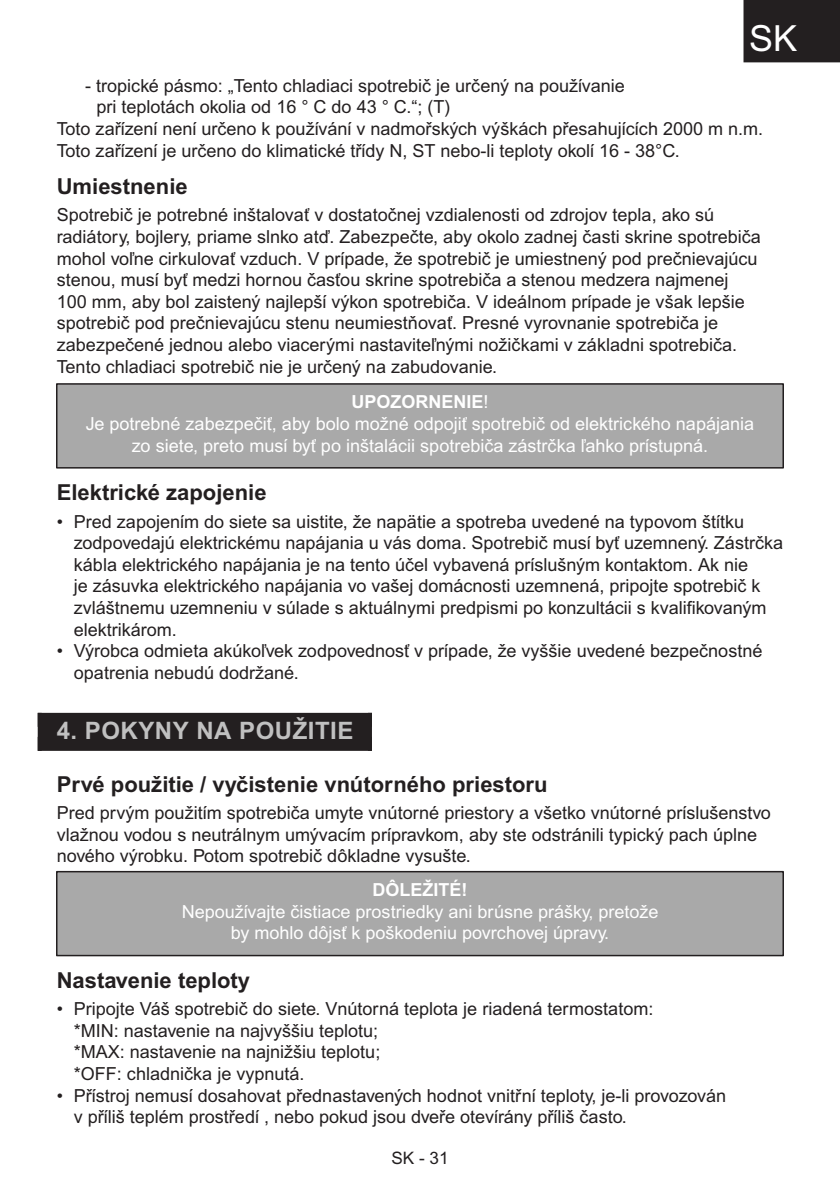
<style>
.page{position:relative;width:840px;height:1191px;background:#fff}
.page>*{position:absolute;margin:0;border:0;box-sizing:border-box;transform-origin:0 0}
.t1{font:36px "Arial MT Pro";color:#fff}
.t2{font:700 24px "Arial MT Pro";letter-spacing:.02em;color:#c0c0c0}
.t3{font:700 22px "Arial MT Pro";color:#231f20}
.t4{font:18px/21.6px "Arial MT Pro";color:#231f20}
.t5{font:18px/21.6px "Arial MT Pro";color:#fff;text-align:center}
.t6{font:700 18px "Arial MT Pro";color:#fff}
.t7{font:17.2px "Arial MT Pro";color:#231f20}
.s1{font-weight:700}
</style>
<div class="page">
<div style="left:743px;top:0;width:96px;height:62px;background:#231f20"></div>
<div style="left:57px;top:384px;width:725px;height:84px;background:#a9a9a9"></div>
<div style="left:56px;top:383px;width:727px;height:85px;border:2px solid #231f20"></div>
<div style="left:42px;top:727px;width:326px;height:10px;background:#231f20"></div>
<hr style="left:38px;top:713px;width:4px;height:38px;background:#231f20">
<hr style="left:368px;top:713px;width:4px;height:38px;background:#231f20">
<div style="left:38px;top:713px;width:334px;height:14px;background:#231f20"></div>
<div style="left:38px;top:737px;width:334px;height:14px;background:#231f20"></div>
<div style="left:57px;top:871px;width:725px;height:84px;background:#a9a9a9"></div>
<div style="left:56px;top:871px;width:727px;height:85px;border:2px solid #231f20"></div>
<h1 class="t1" style="left:748px;top:18px;width:45px">SK</h1>
<p class="t4" style="left:85px;top:76px;width:541px">- tropické pásmo: „Tento chladiaci spotrebič je určený na používanie</p>
<p class="t4" style="left:96px;top:97px;width:355px">pri teplotách okolia od 16 ° C do 43 ° C.“; (T)</p>
<p class="t4" style="left:57px;top:119px;width:707px">Toto zařízení není určeno k používání v nadmořských výškách přesahujících 2000 m n.m.</p>
<p class="t4" style="left:57px;top:140px;width:624px">Toto zařízení je určeno do klimatické třídy N, ST nebo-li teploty okolí 16 - 38°C.</p>
<p class="t3" style="left:57px;top:173px;width:132px">Umiestnenie</p>
<p class="t4" style="left:57px;top:205px;width:705px">Spotrebič je potrebné inštalovať v dostatočnej vzdialenosti od zdrojov tepla, ako sú radiátory, bojlery, priame slnko atď. Zabezpečte, aby okolo zadnej časti skrine spotrebiča mohol voľne cirkulovať vzduch. V prípade, že spotrebič je umiestnený pod prečnievajúcu stenou, musí byť medzi hornou časťou skrine spotrebiča a stenou medzera najmenej 100 mm, aby bol zaistený najlepší výkon spotrebiča. V ideálnom prípade je však lepšie spotrebič pod prečnievajúcu stenu neumiestňovať. Presné vyrovnanie spotrebiča je zabezpečené jednou alebo viacerými nastaviteľnými nožičkami v základni spotrebiča.<br>Tento chladiaci spotrebič nie je určený na zabudovanie.</p>
<p class="t5" style="left:86px;top:392px;width:669px"><span class="s1">UPOZORNENIE</span>!<br>Je potrebné zabezpečiť, aby bolo možné odpojiť spotrebič od elektrického napájania zo siete, preto musí byť po inštalácii spotrebiča zástrčka ľahko prístupná.</p>
<p class="t3" style="left:57px;top:479px;width:211px">Elektrické zapojenie</p>
<p class="t4" style="left:74px;top:511px;width:710px;text-indent:-17px">• Pred zapojením do siete sa uistite, že napätie a spotreba uvedené na typovom štítku zodpovedajú elektrickému napájania u vás doma. Spotrebič musí byť uzemnený. Zástrčka kábla elektrického napájania je na tento účel vybavená príslušným kontaktom. Ak nie<br>je zásuvka elektrického napájania vo vašej domácnosti uzemnená, pripojte spotrebič k zvláštnemu uzemneniu v súlade s aktuálnymi predpismi po konzultácii s kvalifikovaným elektrikárom.</p>
<p class="t4" style="left:74px;top:641px;width:689px;text-indent:-17px">• Výrobca odmieta akúkoľvek zodpovednosť v prípade, že vyššie uvedené bezpečnostné opatrenia nebudú dodržané.</p>
<h2 class="t2" style="left:57px;top:716px;width:298px">4. POKYNY NA POUŽITIE</h2>
<p class="t3" style="left:57px;top:771px;width:492px">Prvé použitie / vyčistenie vnútorného priestoru</p>
<p class="t4" style="left:57px;top:802px;width:715px">Pred prvým použitím spotrebiča umyte vnútorné priestory a všetko vnútorné príslušenstvo vlažnou vodou s neutrálnym umývacím prípravkom, aby ste odstránili typický pach úplne nového výrobku. Potom spotrebič dôkladne vysušte.</p>
<p class="t6" style="left:372px;top:879px;width:97px">DÔLEŽITÉ!</p>
<p class="t5" style="left:181px;top:901px;width:478px">Nepoužívajte čistiace prostriedky ani brúsne prášky, pretože by mohlo dôjsť k poškodeniu povrchovej úpravy.</p>
<p class="t3" style="left:57px;top:967px;width:195px">Nastavenie teploty</p>
<p class="t4" style="left:74px;top:999px;width:581px;text-indent:-17px">• Pripojte Váš spotrebič do siete. Vnútorná teplota je riadená termostatom: *MIN: nastavenie na najvyššiu teplotu;<br>*MAX: nastavenie na najnižšiu teplotu;<br>*OFF: chladnička je vypnutá.</p>
<p class="t4" style="left:74px;top:1085px;width:653px;text-indent:-17px">• Přístroj nemusí dosahovat přednastavených hodnot vnitřní teploty, je-li provozován v příliš teplém prostředí , nebo pokud jsou dveře otevírány příliš často.</p>
<p class="t7" style="left:391px;top:1147px;width:59px">SK - 31</p>
</div>
